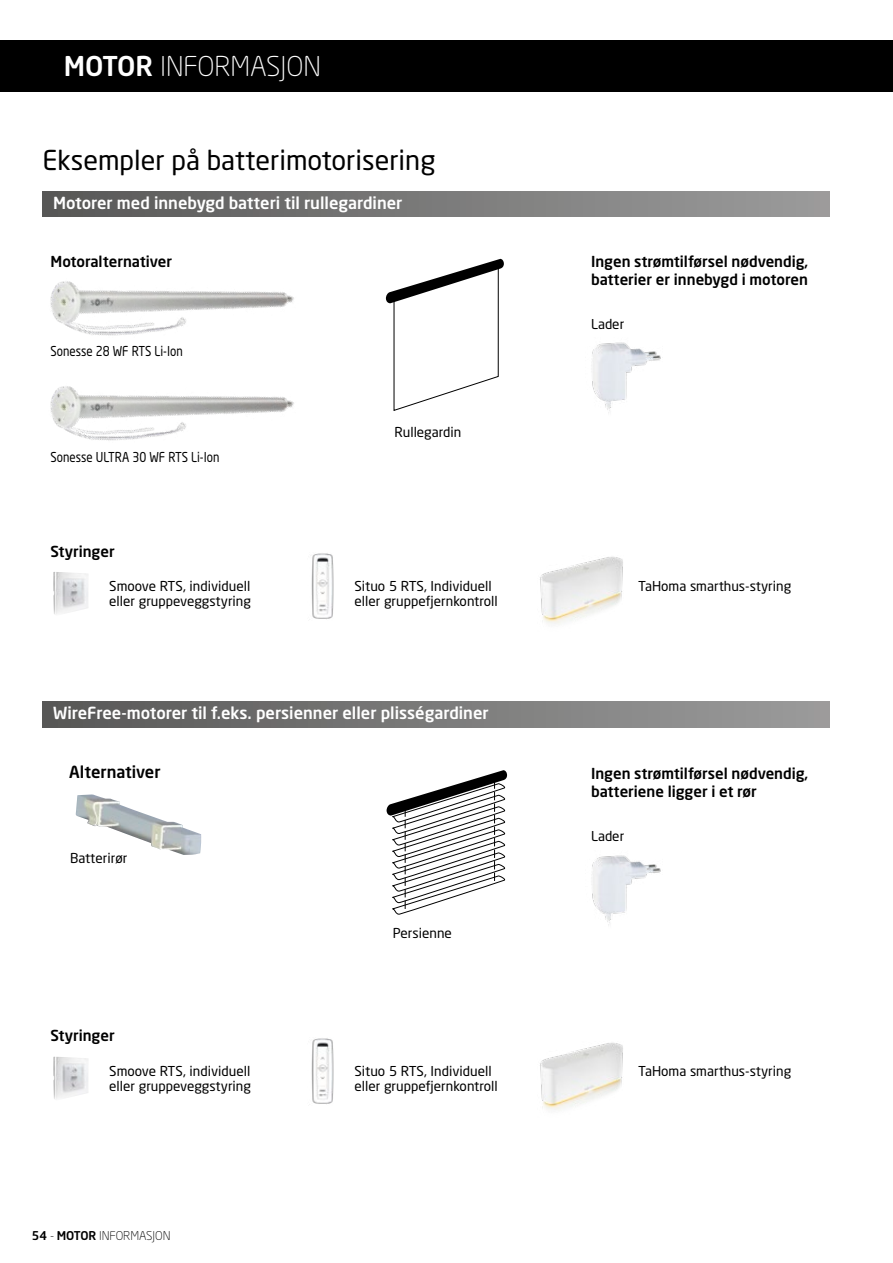
<style>
.page{position:relative;width:893px;height:1263px;background:#fff}
.page>*{position:absolute;margin:0;border:0;box-sizing:border-box;transform-origin:0 0}
.t1{font:27px "Neo Sans";color:#000}
.t2{font:300 27px "Neo Sans W1 G";color:#fff}
.t3{font:500 16.5px "Neo Sans W1 G";color:#fff}
.t4{font:500 16.5px "Neo Sans W1 G";color:#000}
.t5{font:500 15px/18px "Neo Sans W1 G";color:#000}
.t6{font:13.5px/15px "Neo Sans";color:#000}
.t7{font:13.5px "Neo Sans";color:#000;scale:.85 1}
.t8{font:300 12px "Neo Sans W1 G";color:#000}
.s1{font-weight:500}
</style>
<div class="page">
<div style="left:0;top:41px;width:893px;height:51px;background:#000"></div>
<svg style="left:386px;top:770px;width:121px;height:145px"></svg>
<svg style="left:386px;top:259px;width:118px;height:152px"></svg>
<img style="left:591px;top:342px;width:70px;height:71px">
<img style="left:592px;top:855px;width:69px;height:70px">
<img style="left:311px;top:553px;width:23px;height:66px">
<img style="left:311px;top:1038px;width:23px;height:66px">
<img style="left:53px;top:572px;width:35px;height:42px">
<img style="left:53px;top:1056px;width:35px;height:43px">
<img style="left:76px;top:794px;width:125px;height:61px">
<img style="left:50px;top:281px;width:244px;height:55px">
<img style="left:50px;top:386px;width:244px;height:55px">
<div style="left:43px;top:191px;width:786px;height:26px;background:linear-gradient(to right,#585757,#9c9c9c)"></div>
<div style="left:43px;top:702px;width:786px;height:25px;background:linear-gradient(to right,#585757,#9c9c9c)"></div>
<img style="left:540px;top:556px;width:83px;height:68px">
<img style="left:540px;top:1042px;width:83px;height:68px">
<h1 class="t2" style="left:64px;top:50px;width:259px"><span class="s1">MOTOR</span> INFORMASJON</h1>
<h1 class="t1" style="left:43px;top:144px;width:394px">Eksempler på batterimotorisering</h1>
<p class="t3" style="left:53px;top:193px;width:351px">Motorer med innebygd batteri til rullegardiner</p>
<p class="t5" style="left:50px;top:252px;width:123px">Motoralternativer</p>
<p class="t7" style="left:50px;top:343px;width:157px">Sonesse 28 WF RTS Li-Ion</p>
<p class="t7" style="left:50px;top:448px;width:200px">Sonesse ULTRA 30 WF RTS Li-Ion</p>
<p class="t5" style="left:51px;top:542px;width:66px">Styringer</p>
<p class="t6" style="left:109px;top:578px;width:143px">Smoove RTS, individuell eller gruppeveggstyring</p>
<p class="t6" style="left:394px;top:424px;width:68px">Rullegardin</p>
<p class="t6" style="left:354px;top:578px;width:145px">Situo 5 RTS, Individuell eller gruppefjernkontroll</p>
<p class="t3" style="left:53px;top:703px;width:437px">WireFree-motorer til f.eks. persienner eller plisségardiner</p>
<p class="t4" style="left:69px;top:761px;width:93px">Alternativer</p>
<p class="t6" style="left:70px;top:850px;width:59px">Batterirør</p>
<p class="t5" style="left:51px;top:1026px;width:66px">Styringer</p>
<p class="t6" style="left:109px;top:1063px;width:143px">Smoove RTS, individuell eller gruppeveggstyring</p>
<p class="t8" style="left:32px;top:1228px;width:140px"><span class="s1">54</span> - <span class="s1">MOTOR</span> INFORMASJON</p>
<p class="t6" style="left:393px;top:926px;width:61px">Persienne</p>
<p class="t6" style="left:354px;top:1063px;width:145px">Situo 5 RTS, Individuell eller gruppefjernkontroll</p>
<p class="t5" style="left:591px;top:252px;width:219px">Ingen strømtilførsel nødvendig, batterier er innebygd i motoren</p>
<p class="t6" style="left:591px;top:316px;width:35px">Lader</p>
<p class="t6" style="left:638px;top:578px;width:155px">TaHoma smarthus-styring</p>
<p class="t5" style="left:591px;top:764px;width:219px">Ingen strømtilførsel nødvendig, batteriene ligger i et rør</p>
<p class="t6" style="left:591px;top:828px;width:35px">Lader</p>
<p class="t6" style="left:638px;top:1063px;width:155px">TaHoma smarthus-styring</p>
</div>
